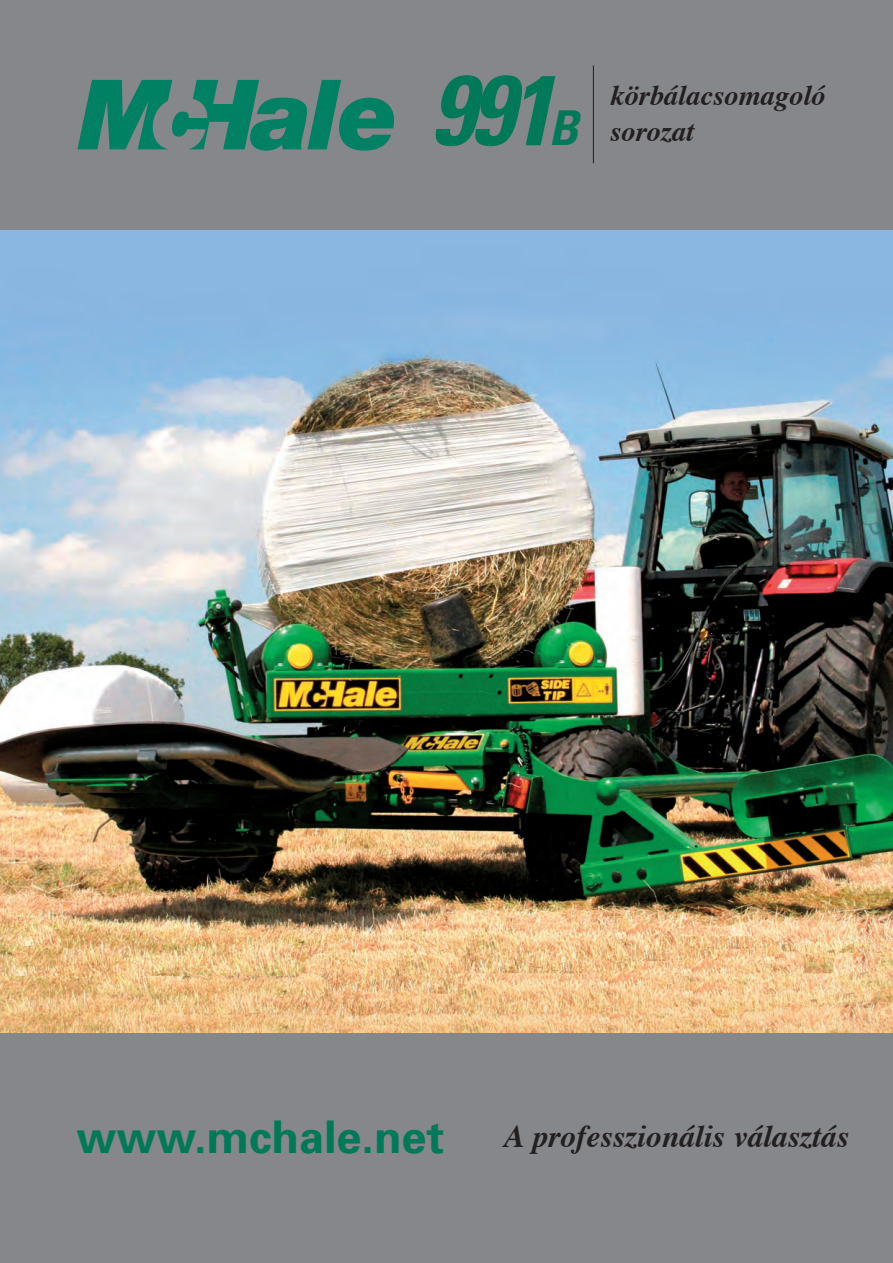
<style>
.page{position:relative;width:893px;height:1263px;background:#fff}
.page>*{position:absolute;margin:0;border:0;box-sizing:border-box;transform-origin:0 0}
.t1{font:700 45px "Univers";color:#007959}
.t2{font:italic 700 31.5px "Times";color:#231f20}
.t3{font:italic 700 28.5px/36px "Times";color:#231f20}
.s1{font-family:"Univers";font-stretch:condensed;font-size:99px;color:#007959}
.s2{font-family:"Univers";font-stretch:condensed;font-size:48px;color:#007959}
</style>
<div class="page">
<img style="left:0;top:230px;width:893px;height:803px">
<div style="left:0;top:1033px;width:893px;height:230px;background:#85878a"></div>
<div style="left:0;top:0;width:893px;height:230px;background:#85878a"></div>
<svg style="left:77px;top:80px;width:317px;height:71px"></svg>
<hr style="left:593px;top:65px;width:1px;height:98px;background:#231f20">
<p class="t3" style="left:430px;top:79px;width:397px;text-indent:180px">körbálacsomagoló<br><span class="s1">991</span><span class="s2">B</span> sorozat</p>
<h1 class="t1" style="left:77px;top:1120px;width:369px">www.mchale.net</h1>
<p class="t2" style="left:504px;top:1123px;width:346px">A professzionális választás</p>
</div>
